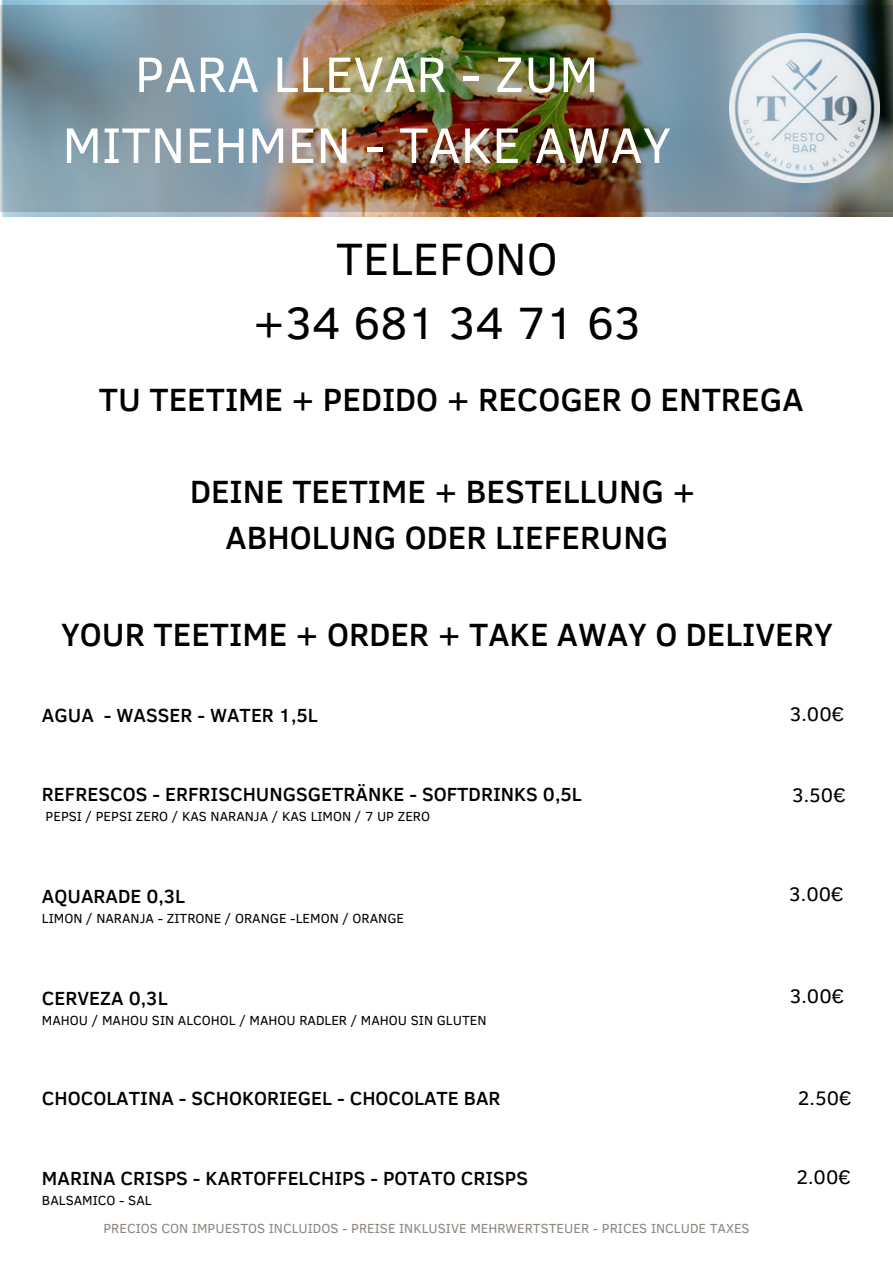
<style>
.page{position:relative;width:893px;height:1264px;background:#fff}
.page>*{position:absolute;margin:0;border:0;box-sizing:border-box;transform-origin:0 0}
.t1{font:51px/70.8px "Clear Sans";color:#fff;text-align:center}
.t2{font:46.5px/64.2px "Clear Sans";color:#000;text-align:center}
.t3{font:500 33px/46.2px "Clear Sans";color:#000;text-align:center}
.t4{font:20.1px "Clear Sans";color:#000}
.t5{font:500 19.5px "Clear Sans";color:#000}
.t6{font:13.5px "Clear Sans";color:#000}
.t7{font:13.5px "Clear Sans";color:#8e867f}
</style>
<div class="page">
<img style="left:0;top:0;width:892px;height:216px">
<img style="left:1px;top:5px;width:891px;height:206px">
<img style="left:729px;top:33px;width:150px;height:150px">
<p class="t1" style="left:62px;top:36px;width:610px">PARA LLEVAR - ZUM<br>MITNEHMEN - TAKE AWAY</p>
<p class="t2" style="left:253px;top:224px;width:389px">TELEFONO<br>+34 681 34 71 63</p>
<p class="t3" style="left:99px;top:374px;width:706px">TU TEETIME + PEDIDO + RECOGER O ENTREGA</p>
<h5 class="t3" style="left:190px;top:467px;width:507px">DEINE TEETIME + BESTELLUNG +<br>ABHOLUNG ODER LIEFERUNG</h5>
<h3 class="t3" style="left:61px;top:610px;width:773px">YOUR TEETIME + ORDER + TAKE AWAY O DELIVERY</h3>
<p class="t5" style="left:42px;top:700px;width:277px">AGUA - WASSER - WATER 1,5L</p>
<h5 class="t4" style="left:789px;top:699px;width:56px">3.00€</h5>
<h4 class="t5" style="left:42px;top:780px;width:541px">REFRESCOS - ERFRISCHUNGSGETRÄNKE - SOFTDRINKS 0,5L</h4>
<h4 class="t6" style="left:46px;top:807px;width:386px">PEPSI / PEPSI ZERO / KAS NARANJA / KAS LIMON / 7 UP ZERO</h4>
<h5 class="t4" style="left:792px;top:779px;width:55px">3.50€</h5>
<h2 class="t5" style="left:42px;top:882px;width:145px">AQUARADE 0,3L</h2>
<h2 class="t4" style="left:789px;top:879px;width:56px">3.00€</h2>
<h5 class="t6" style="left:42px;top:908px;width:363px">LIMON / NARANJA - ZITRONE / ORANGE -LEMON / ORANGE</h5>
<h4 class="t5" style="left:42px;top:983px;width:127px">CERVEZA 0,3L</h4>
<h3 class="t4" style="left:789px;top:981px;width:56px">3.00€</h3>
<h5 class="t6" style="left:42px;top:1010px;width:446px">MAHOU / MAHOU SIN ALCOHOL / MAHOU RADLER / MAHOU SIN GLUTEN</h5>
<h1 class="t5" style="left:42px;top:1084px;width:460px">CHOCOLATINA - SCHOKORIEGEL - CHOCOLATE BAR</h1>
<p class="t4" style="left:797px;top:1083px;width:55px">2.50€</p>
<p class="t5" style="left:42px;top:1163px;width:487px">MARINA CRISPS - KARTOFFELCHIPS - POTATO CRISPS</p>
<h5 class="t4" style="left:796px;top:1162px;width:56px">2.00€</h5>
<p class="t6" style="left:42px;top:1190px;width:111px">BALSAMICO - SAL</p>
<h2 class="t7" style="left:103px;top:1218px;width:647px">PRECIOS CON IMPUESTOS INCLUIDOS - PREISE INKLUSIVE MEHRWERTSTEUER - PRICES INCLUDE TAXES</h2>
</div>
